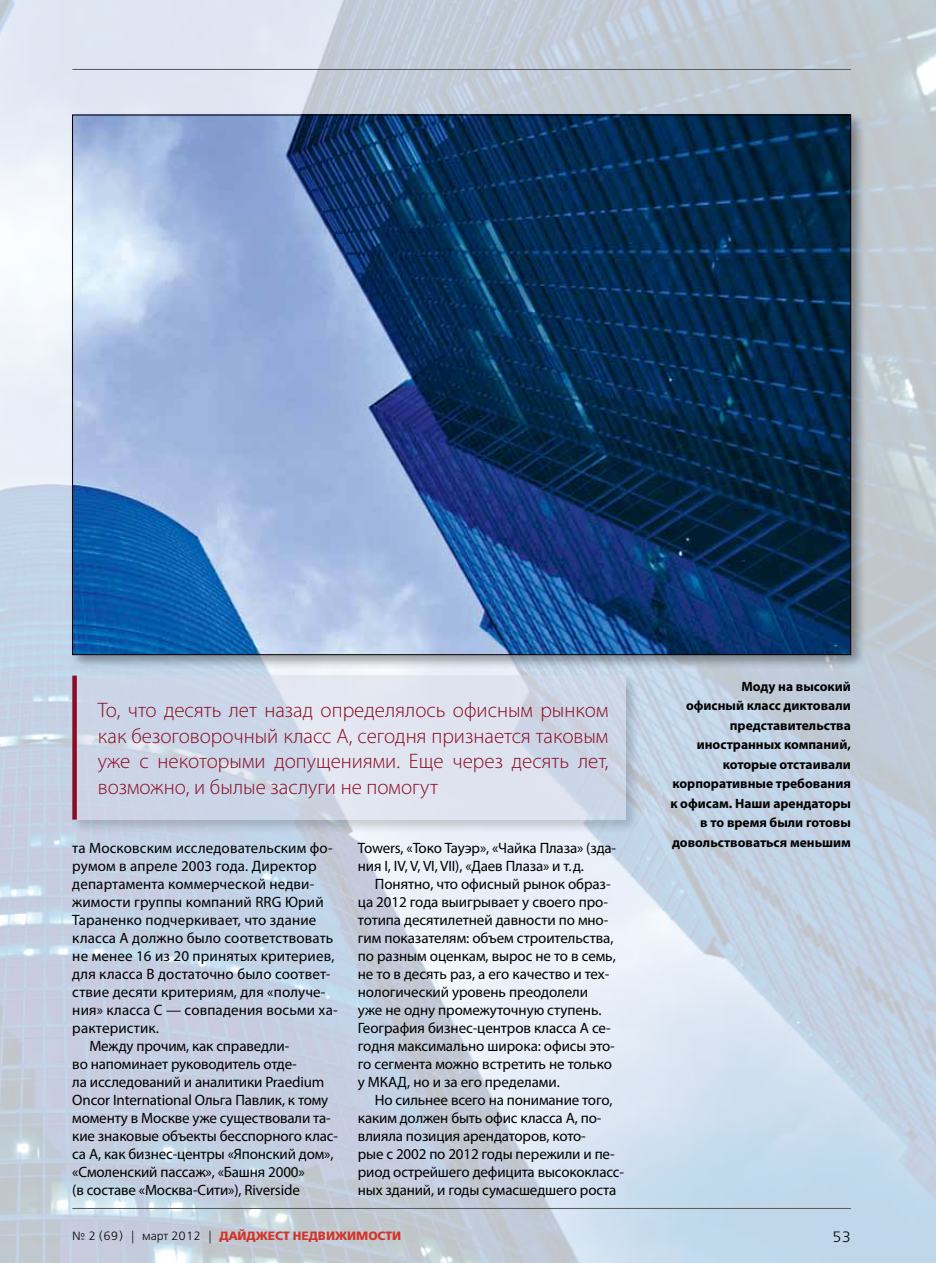
<style>
.page{position:relative;width:936px;height:1263px;background:#fff}
.page>*{position:absolute;margin:0;border:0;box-sizing:border-box;transform-origin:0 0}
.t1{font:300 21px/25.5px "Myriad Pro";color:#8b0c23;text-align:justify}
.t2{font:15px/18px "Myriad Pro";letter-spacing:-.005em;color:#000}
.t3{font:15px "Free Set Light C";color:#000}
.t4{font:700 13.5px/19.5px "Myriad Pro";color:#000;text-align:right}
.t5{font:12px "Free Set Bold C";color:#d2342a}
.s1{font-family:"Free Set Light C";color:#000}
</style>
<div class="page">
<img style="left:0;top:0;width:935px;height:1263px">
<div style="left:69px;top:112px;width:796px;height:558px;background:#000;opacity:.35"></div>
<img style="left:74px;top:117px;width:774px;height:536px">
<hr style="left:72px;top:1208px;width:778px;height:1px;background:#58595b">
<hr style="left:72px;top:69px;width:778px;height:1px;background:#58595b">
<div style="left:69px;top:673px;width:571px;height:162px;background:#000;opacity:.35"></div>
<svg style="left:77px;top:676px;width:548px;height:144px;background:#d4dcea"></svg>
<div style="left:72px;top:676px;width:5px;height:144px;background:#8b0c23"></div>
<h1 class="t1" style="left:98px;top:698px;width:512px">То, что десять лет назад определялось офисным рынком как безоговорочный класс А, сегодня признается таковым уже с некоторыми допущениями. Еще через десять лет, возможно, и былые заслуги не помогут</h1>
<p class="t2" style="left:72px;top:839px;width:262px">та Московским исследовательским фо-</p>
<p class="t2" style="left:72px;top:857px;width:246px">румом в апреле 2003 года. Директор</p>
<p class="t2" style="left:72px;top:875px;width:243px">департамента коммерческой недви-</p>
<p class="t2" style="left:72px;top:893px;width:253px">жимости группы компаний RRG Юрий</p>
<p class="t2" style="left:72px;top:911px;width:245px">Тараненко подчеркивает, что здание</p>
<p class="t2" style="left:72px;top:929px;width:262px">класса А должно было соответствовать</p>
<p class="t2" style="left:72px;top:947px;width:263px">не менее 16 из 20 принятых критериев,</p>
<p class="t2" style="left:72px;top:965px;width:259px">для класса В достаточно было соответ-</p>
<p class="t2" style="left:72px;top:983px;width:255px">ствие десяти критериям, для «получе-</p>
<p class="t2" style="left:72px;top:1001px;width:267px">ния» класса С — совпадения восьми ха-</p>
<p class="t2" style="left:72px;top:1019px;width:88px">рактеристик.</p>
<p class="t2" style="left:89px;top:1037px;width:201px">Между прочим, как справедли-</p>
<p class="t2" style="left:72px;top:1055px;width:226px">во напоминает руководитель отде-</p>
<p class="t2" style="left:72px;top:1073px;width:253px">ла исследований и аналитики Praedium</p>
<p class="t2" style="left:72px;top:1091px;width:257px">Oncor International Ольга Павлик, к тому</p>
<p class="t2" style="left:72px;top:1109px;width:260px">моменту в Москве уже существовали та-</p>
<p class="t2" style="left:72px;top:1127px;width:267px">кие знаковые объекты бесспорного клас-</p>
<p class="t2" style="left:72px;top:1145px;width:262px">са А, как бизнес-центры «Японский дом»,</p>
<p class="t2" style="left:72px;top:1163px;width:234px">«Смоленский пассаж», «Башня 2000»</p>
<p class="t2" style="left:72px;top:1181px;width:229px">(в составе «Москва-Сити»), Riverside</p>
<p class="t2" style="left:358px;top:839px;width:260px">Towers, «Токо Тауэр», «Чайка Плаза» (зда&shy;ния I, IV, V, VI, VII), «Даев Плаза» и т.д.</p>
<p class="t2" style="left:358px;top:875px;width:259px;text-indent:17px">Понятно, что офисный рынок образ&shy;ца 2012 года выигрывает у своего про&shy;тотипа десятилетней давности по мно&shy;гим показателям: объем строительства, по разным оценкам, вырос не то в семь, не то в десять раз, а его качество и тех&shy;нологический уровень преодолели уже не одну промежуточную ступень.<br>География бизнес-центров класса А се&shy;годня максимально широка: офисы это&shy;го сегмента можно встретить не только у МКАД, но и за его пределами.</p>
<p class="t2" style="left:358px;top:1091px;width:268px;text-indent:17px">Но сильнее всего на понимание того, каким должен быть офис класса А, по&shy;влияла позиция арендаторов, кото-<br>рые с 2002 по 2012 годы пережили и пе&shy;риод острейшего дефицита высококласс&shy;ных зданий, и годы сумасшедшего роста</p>
<p class="t4" style="left:670px;top:676px;width:182px">Моду на высокий<br>офисный класс диктовали представительства иностранных компаний, которые отстаивали корпоративные требования к офисам. Наши арендаторы в то время были готовы довольствоваться меньшим</p>
<p class="t5" style="left:72px;top:1229px;width:330px"><span class="s1">№ 2 (69) | март 2012 |</span> ДАЙДЖЕСТ НЕДВИЖИМОСТИ</p>
<p class="t3" style="left:832px;top:1229px;width:20px">53</p>
</div>
